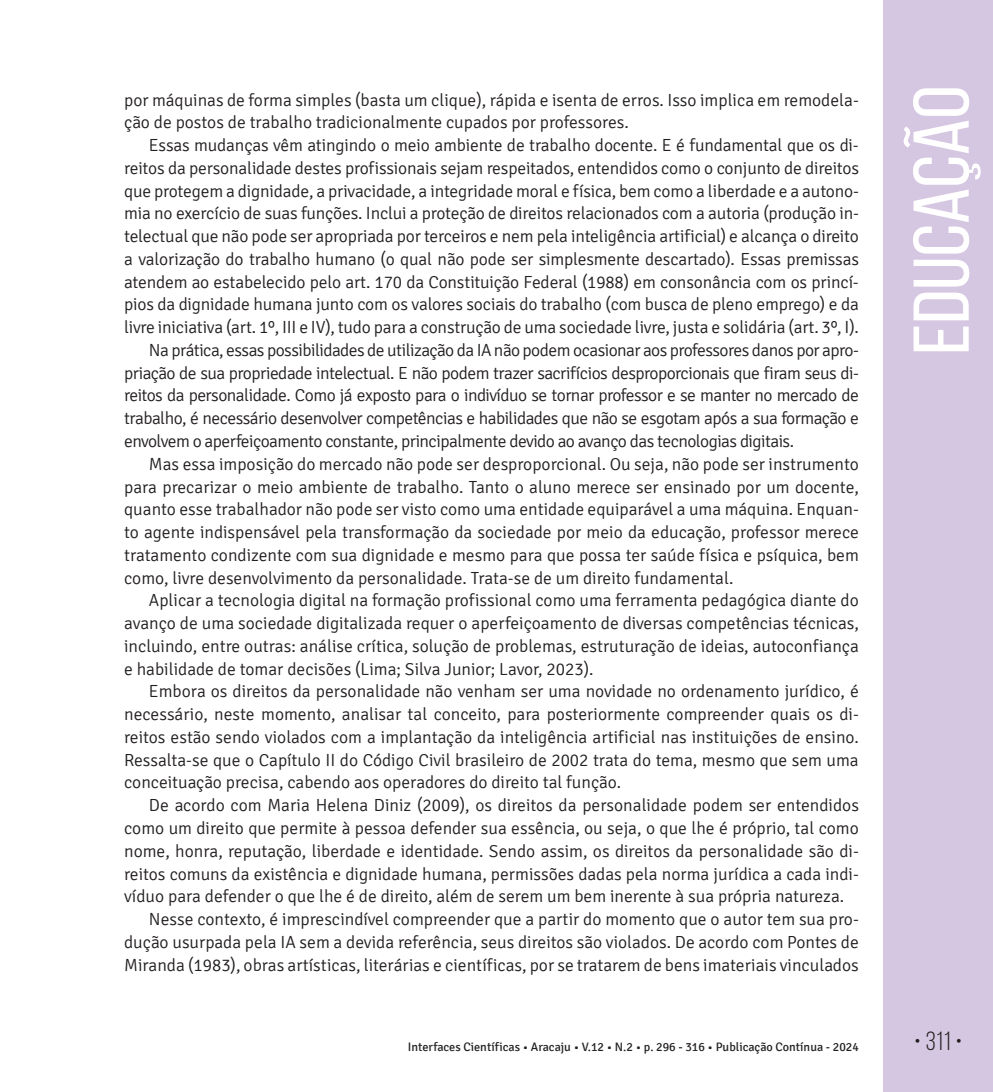
<style>
.page{position:relative;width:993px;height:1092px;background:#fff}
.page>*{position:absolute;margin:0;border:0;box-sizing:border-box;transform-origin:0 0}
.t1{font:78.75px "Bebas Neue";color:#fff;scale:1.09 1}
.t2{font:26.25px "Bebas Neue";color:#231f20}
.t3{font:300 17.5px/22.8px "Signika";color:#231f20}
.t4{font:300 17.5px "Signika";letter-spacing:-.03em;color:#231f20}
.t5{font:12.25px "Signika";color:#231f20}
</style>
<div class="page">
<div style="left:883px;top:0;width:109px;height:1091px;background:#d5c6e1"></div>
<p class="t3" style="left:124px;top:89px;width:736px">por máquinas de forma simples (basta um clique), rápida e isenta de erros. Isso implica em remodela&shy;ção de postos de trabalho tradicionalmente cupados por professores.</p>
<p class="t3" style="left:149px;top:134px;width:711px">Essas mudanças vêm atingindo o meio ambiente de trabalho docente. E é fundamental que os di-</p>
<p class="t3" style="left:124px;top:157px;width:736px">reitos da personalidade destes profissionais sejam respeitados, entendidos como o conjunto de direitos</p>
<p class="t3" style="left:124px;top:180px;width:736px">que protegem a dignidade, a privacidade, a integridade moral e física, bem como a liberdade e a autono-</p>
<p class="t3" style="left:124px;top:202px;width:736px">mia no exercício de suas funções. Inclui a proteção de direitos relacionados com a autoria (produção in-</p>
<p class="t3" style="left:124px;top:225px;width:736px">telectual que não pode ser apropriada por terceiros e nem pela inteligência artificial) e alcança o direito</p>
<p class="t3" style="left:124px;top:248px;width:736px">a valorização do trabalho humano (o qual não pode ser simplesmente descartado). Essas premissas</p>
<p class="t3" style="left:124px;top:271px;width:736px">atendem ao estabelecido pelo art. 170 da Constituição Federal (1988) em consonância com os princí-</p>
<p class="t3" style="left:124px;top:293px;width:736px">pios da dignidade humana junto com os valores sociais do trabalho (com busca de pleno emprego) e da</p>
<p class="t3" style="left:124px;top:316px;width:736px">livre iniciativa (art. 1º, III e IV), tudo para a construção de uma sociedade livre, justa e solidária (art. 3º, I).</p>
<p class="t4" style="left:149px;top:340px;width:711px">Na prática, essas possibilidades de utilização da IA não podem ocasionar aos professores danos por apro-</p>
<p class="t4" style="left:124px;top:363px;width:736px">priação de sua propriedade intelectual. E não podem trazer sacrifícios desproporcionais que firam seus di-</p>
<p class="t4" style="left:124px;top:386px;width:736px">reitos da personalidade. Como já exposto para o indivíduo se tornar professor e se manter no mercado de</p>
<p class="t4" style="left:124px;top:409px;width:736px">trabalho, é necessário desenvolver competências e habilidades que não se esgotam após a sua formação e</p>
<p class="t4" style="left:124px;top:431px;width:671px">envolvem o aperfeiçoamento constante, principalmente devido ao avanço das tecnologias digitais.</p>
<p class="t3" style="left:149px;top:453px;width:711px">Mas essa imposição do mercado não pode ser desproporcional. Ou seja, não pode ser instrumento</p>
<p class="t3" style="left:124px;top:475px;width:736px">para precarizar o meio ambiente de trabalho. Tanto o aluno merece ser ensinado por um docente,</p>
<p class="t3" style="left:124px;top:498px;width:736px">quanto esse trabalhador não pode ser visto como uma entidade equiparável a uma máquina. Enquan-</p>
<p class="t3" style="left:124px;top:521px;width:736px">to agente indispensável pela transformação da sociedade por meio da educação, professor merece</p>
<p class="t3" style="left:124px;top:544px;width:736px">tratamento condizente com sua dignidade e mesmo para que possa ter saúde física e psíquica, bem</p>
<p class="t3" style="left:124px;top:566px;width:610px">como, livre desenvolvimento da personalidade. Trata-se de um direito fundamental.</p>
<p class="t3" style="left:149px;top:589px;width:711px">Aplicar a tecnologia digital na formação profissional como uma ferramenta pedagógica diante do</p>
<p class="t3" style="left:124px;top:612px;width:736px">avanço de uma sociedade digitalizada requer o aperfeiçoamento de diversas competências técnicas,</p>
<p class="t3" style="left:124px;top:635px;width:736px">incluindo, entre outras: análise crítica, solução de problemas, estruturação de ideias, autoconfiança</p>
<p class="t3" style="left:124px;top:657px;width:470px">e habilidade de tomar decisões (Lima; Silva Junior; Lavor, 2023).</p>
<p class="t3" style="left:149px;top:680px;width:711px">Embora os direitos da personalidade não venham ser uma novidade no ordenamento jurídico, é</p>
<p class="t3" style="left:124px;top:703px;width:736px">necessário, neste momento, analisar tal conceito, para posteriormente compreender quais os di-</p>
<p class="t3" style="left:124px;top:726px;width:736px">reitos estão sendo violados com a implantação da inteligência artificial nas instituições de ensino.</p>
<p class="t3" style="left:124px;top:748px;width:736px">Ressalta-se que o Capítulo II do Código Civil brasileiro de 2002 trata do tema, mesmo que sem uma</p>
<p class="t3" style="left:124px;top:771px;width:498px">conceituação precisa, cabendo aos operadores do direito tal função.</p>
<p class="t3" style="left:149px;top:794px;width:711px">De acordo com Maria Helena Diniz (2009), os direitos da personalidade podem ser entendidos</p>
<p class="t3" style="left:124px;top:817px;width:736px">como um direito que permite à pessoa defender sua essência, ou seja, o que lhe é próprio, tal como</p>
<p class="t3" style="left:124px;top:839px;width:736px">nome, honra, reputação, liberdade e identidade. Sendo assim, os direitos da personalidade são di-</p>
<p class="t3" style="left:124px;top:862px;width:736px">reitos comuns da existência e dignidade humana, permissões dadas pela norma jurídica a cada indi-</p>
<p class="t3" style="left:124px;top:885px;width:721px">víduo para defender o que lhe é de direito, além de serem um bem inerente à sua própria natureza.</p>
<p class="t3" style="left:149px;top:908px;width:711px">Nesse contexto, é imprescindível compreender que a partir do momento que o autor tem sua pro-</p>
<p class="t3" style="left:124px;top:930px;width:736px">dução usurpada pela IA sem a devida referência, seus direitos são violados. De acordo com Pontes de</p>
<p class="t3" style="left:124px;top:953px;width:736px">Miranda (1983), obras artísticas, literárias e científicas, por se tratarem de bens imateriais vinculados</p>
<h1 class="t1" style="left:898px;top:355px;width:248px;rotate:-90deg">EDUCAÇÃO</h1>
<p class="t5" style="left:408px;top:1040px;width:452px">Interfaces Científicas • Aracaju • V.12 • N.2 • p. 296 - 316 • Publicação Contínua - 2024</p>
<h2 class="t2" style="left:913px;top:1026px;width:50px">• 311 •</h2>
</div>
